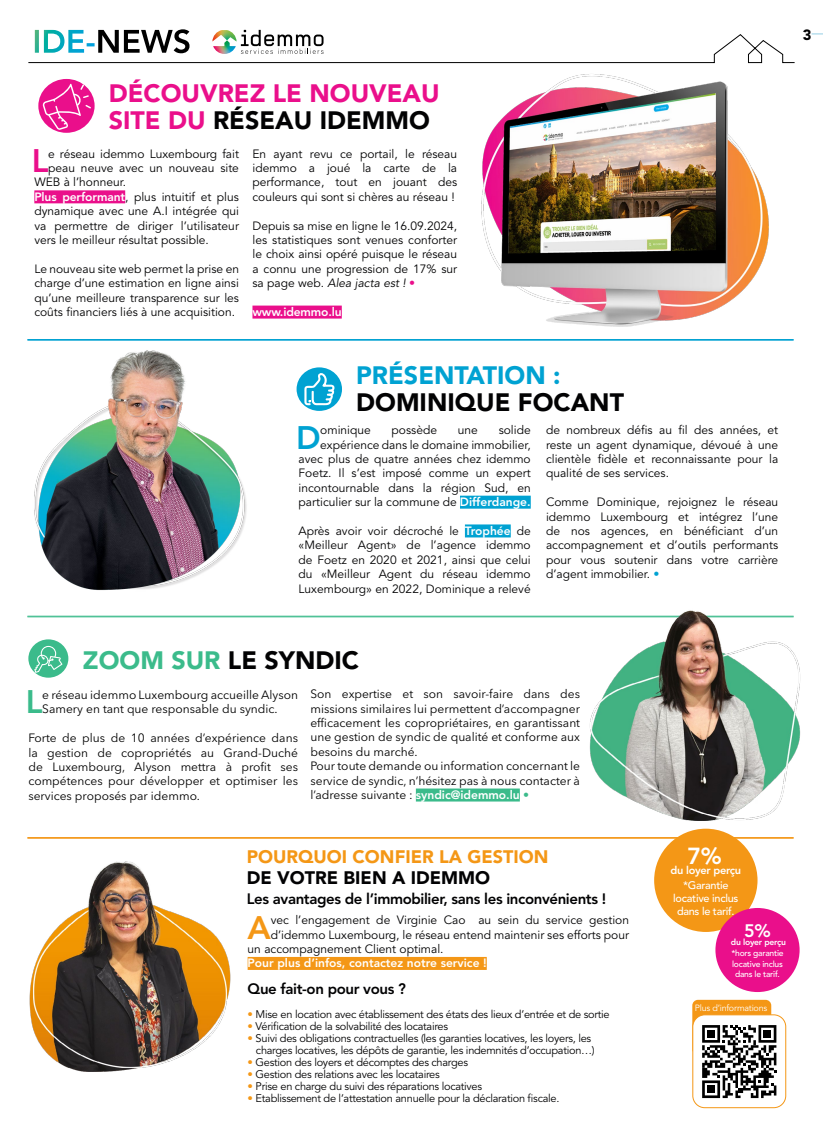
<style>
.page{position:relative;width:823px;height:1134px;background:#fff}
.page>*{position:absolute;margin:0;border:0;box-sizing:border-box;transform-origin:0 0}
.t1{font:800 32.3px "Avenir LT Std";color:#ea0f8b}
.t2{font:800 32.3px "Avenir LT Std";color:#00a2d2}
.t3{font:800 32.3px "Avenir LT Std";color:#f49716}
.t4{font:800 32.3px "Avenir LT Std";color:#3bbb8b}
.t5{font:900 25px/27px "Avenir LT Std";color:#ea0f8b}
.t6{font:900 25px "Avenir LT Std";color:#020203}
.t7{font:900 25px "Avenir LT Std";color:#00a2d2}
.t8{font:800 23.1px "Avenir LT Std";color:#fff}
.t9{font:900 18px "Avenir LT Std";color:#f49716}
.t10{font:900 18px "Avenir LT Std";color:#020203}
.t11{font:800 18px "Avenir LT Std";color:#fff}
.t12{font:800 15px "Avenir LT Std";letter-spacing:-.025em;color:#020203}
.t13{font:900 14.8px "Avenir LT Std";color:#020203}
.t14{font:12px/14.4px "Avenir LT Std";color:#020203;text-align:justify}
.t15{font:12px/14.4px "Avenir Next LT Pro";color:#000}
.t16{font:800 12px "Avenir LT Std";color:#fff}
.t17{font:11px/12px "Avenir LT Std";letter-spacing:-.025em;color:#020203}
.t18{font:500 10.9px/13.1px "Avenir LT Std";letter-spacing:-.025em;color:#fff;text-align:center}
.t19{font:800 10.9px "Avenir LT Std";letter-spacing:-.025em;color:#fff}
.t20{font:9px "Avenir LT Std";letter-spacing:-.025em;color:#fff}
.t21{font:500 8.5px/10.2px "Avenir LT Std";letter-spacing:-.025em;color:#fff;text-align:center}
.t22{font:800 8.5px "Avenir LT Std";letter-spacing:-.025em;color:#fff}
.s1{color:#020203}
.s2{font-weight:800;color:#fff}
.s3{font-style:italic}
.s4{color:#ea0f8b}
.s5{color:#00a2d2}
.s6{color:#3bbb8b}
.s7{font-family:"Avenir LT Std";font-weight:800;color:#fff}
.s8{font-family:"Avenir LT Std";color:#3bbb8b}
.s9{color:#f49716}
</style>
<div class="page">
<div style="left:692px;top:1000px;width:78px;height:55px;background:#f49716;border-radius:6px"></div>
<div style="left:692px;top:1015px;width:93px;height:93px;background:#fff;border-radius:12px"></div>
<div style="left:692px;top:1014px;width:93px;height:94px;border:1px solid #f49716;border-radius:12px"></div>
<svg style="left:28px;top:29px;width:766px;height:34px"></svg>
<hr style="left:27px;top:339px;width:766px;height:1px;background:#00a2d2">
<hr style="left:27px;top:340px;width:766px;height:1px;background:#00a2d2">
<hr style="left:27px;top:616px;width:766px;height:1px;background:#3bbb8b">
<hr style="left:27px;top:617px;width:766px;height:1px;background:#3bbb8b">
<hr style="left:27px;top:837px;width:766px;height:1px;background:#f49716">
<hr style="left:27px;top:838px;width:766px;height:1px;background:#f49716">
<div style="left:34px;top:190px;width:91px;height:13px;background:#ea0f8b"></div>
<div style="left:38px;top:79px;width:56px;height:54px;background:#ea0f8b;border-radius:50%"></div>
<div style="left:296px;top:367px;width:46px;height:44px;background:#00a2d2;border-radius:50%"></div>
<svg style="left:42px;top:84px;width:49px;height:46px"></svg>
<div style="left:459px;top:496px;width:71px;height:13px;background:#00a2d2"></div>
<div style="left:464px;top:524px;width:46px;height:13px;background:#00a2d2"></div>
<div style="left:252px;top:306px;width:89px;height:13px;background:#ea0f8b"></div>
<img style="left:468px;top:54px;width:309px;height:287px">
<img style="left:34px;top:350px;width:213px;height:240px">
<div style="left:28px;top:639px;width:40px;height:39px;background:#3bbb8b;border-radius:50%"></div>
<svg style="left:34px;top:646px;width:28px;height:27px"></svg>
<div style="left:653px;top:829px;width:104px;height:103px;background:#f49716;border-radius:50%"></div>
<div style="left:715px;top:908px;width:84px;height:84px;background:#ea0f8b;border-radius:50%"></div>
<div style="left:247px;top:957px;width:239px;height:13px;background:#f49716"></div>
<svg style="left:702px;top:1025px;width:74px;height:73px"></svg>
<div style="left:706px;top:1030px;width:8px;height:8px;background:#000"></div>
<div style="left:763px;top:1030px;width:7px;height:8px;background:#000"></div>
<div style="left:706px;top:1085px;width:8px;height:8px;background:#000"></div>
<img style="left:29px;top:861px;width:202px;height:211px">
<img style="left:587px;top:610px;width:214px;height:227px">
<svg style="left:304px;top:373px;width:31px;height:33px"></svg>
<div style="left:415px;top:788px;width:104px;height:13px;background:#3bbb8b"></div>
<h2 class="t5" style="left:109px;top:80px;width:332px">DÉCOUVREZ LE NOUVEAU<br>SITE DU <span class="s1">RÉSEAU IDEMMO</span></h2>
<h1 class="t1" style="left:32px;top:142px;width:18px">L</h1>
<p class="t14" style="left:48px;top:147px;width:192px">e réseau idemmo Luxembourg fait</p>
<p class="t14" style="left:48px;top:161px;width:192px">peau neuve avec un nouveau site</p>
<p class="t14" style="left:34px;top:175px;width:93px">WEB à l’honneur.</p>
<p class="t14" style="left:34px;top:190px;width:206px"><span class="s2">Plus performant</span>, plus intuitif et plus</p>
<p class="t14" style="left:34px;top:204px;width:206px">dynamique avec une A.I intégrée qui</p>
<p class="t14" style="left:34px;top:219px;width:206px">va permettre de diriger l’utilisateur</p>
<p class="t14" style="left:34px;top:233px;width:176px">vers le meilleur résultat possible.</p>
<p class="t14" style="left:34px;top:262px;width:206px">Le nouveau site web permet la prise en charge d’une estimation en ligne ainsi qu’une meilleure transparence sur les coûts financiers liés à une acquisition.</p>
<p class="t14" style="left:252px;top:147px;width:206px">En ayant revu ce portail, le réseau idemmo a joué la carte de la performance, tout en jouant des couleurs qui sont si chères au réseau !</p>
<p class="t14" style="left:252px;top:219px;width:206px">Depuis sa mise en ligne le 16.09.2024, les statistiques sont venues conforter le choix ainsi opéré puisque le réseau a connu une progression de 17% sur sa page web. <span class="s3">Alea jacta est !</span> <span class="s4">•</span></p>
<p class="t16" style="left:252px;top:305px;width:91px">www.idemmo.lu</p>
<h2 class="t7" style="left:356px;top:360px;width:206px">PRÉSENTATION :</h2>
<h2 class="t6" style="left:356px;top:387px;width:269px">DOMINIQUE FOCANT</h2>
<h1 class="t2" style="left:296px;top:418px;width:26px">D</h1>
<p class="t14" style="left:320px;top:423px;width:52px">ominique</p>
<p class="t14" style="left:391px;top:423px;width:47px">possède</p>
<p class="t14" style="left:457px;top:423px;width:22px">une</p>
<p class="t14" style="left:298px;top:423px;width:233px;text-align:right">solide<br>expérience dans le domaine immobilier, avec plus de quatre années chez idemmo Foetz. Il s’est imposé comme un expert incontournable dans la région Sud, en particulier sur la commune de <span class="s2">Differdange.</span></p>
<p class="t14" style="left:298px;top:524px;width:233px">Après avoir voir décroché le <span class="s2">Trophée</span> de «Meilleur Agent» de l’agence idemmo de Foetz en 2020 et 2021, ainsi que celui du «Meilleur Agent du réseau idemmo Luxembourg» en 2022, Dominique a relevé</p>
<p class="t14" style="left:545px;top:423px;width:233px">de nombreux défis au fil des années, et reste un agent dynamique, dévoué à une clientèle fidèle et reconnaissante pour la qualité de ses services.</p>
<p class="t14" style="left:545px;top:495px;width:233px">Comme Dominique, rejoignez le réseau idemmo Luxembourg et intégrez l’une de nos agences, en bénéficiant d’un accompagnement et d’outils performants pour vous soutenir dans votre carrière d’agent immobilier. <span class="s5">•</span></p>
<p class="t13" style="left:802px;top:25px;width:10px">3</p>
<h2 class="t6" style="left:83px;top:645px;width:277px"><span class="s6">ZOOM SUR</span> LE SYNDIC</h2>
<h1 class="t4" style="left:26px;top:683px;width:18px">L</h1>
<p class="t15" style="left:42px;top:688px;width:257px">e réseau idemmo Luxembourg accueille Alyson<br>Samery en tant que responsable du syndic.</p>
<p class="t15" style="left:28px;top:731px;width:271px;text-align:justify">Forte de plus de 10 années d’expérience dans la gestion de copropriétés au Grand-Duché de Luxembourg, Alyson mettra à profit ses compétences pour développer et optimiser les services proposés par idemmo.</p>
<p class="t15" style="left:310px;top:687px;width:271px">Son expertise et son savoir-faire dans des missions similaires lui permettent d’accompagner efficacement les copropriétaires, en garantissant une gestion de syndic de qualité et conforme aux besoins du marché.<br>Pour toute demande ou information concernant le service de syndic, n’hésitez pas à nous contacter à l’adresse suivante : <span class="s7">syndic@idemmo.lu</span> <span class="s8">•</span></p>
<h3 class="t9" style="left:247px;top:846px;width:303px">POURQUOI CONFIER LA GESTION</h3>
<h3 class="t10" style="left:247px;top:867px;width:244px">DE VOTRE BIEN A IDEMMO</h3>
<p class="t12" style="left:247px;top:890px;width:360px">Les avantages de l’immobilier, sans les inconvénients !</p>
<h1 class="t3" style="left:247px;top:908px;width:25px">A</h1>
<p class="t14" style="left:270px;top:913px;width:359px">vec l’engagement de Virginie Cao au sein du service gestion</p>
<p class="t14" style="left:270px;top:928px;width:359px">d’idemmo Luxembourg, le réseau entend maintenir ses efforts pour</p>
<p class="t14" style="left:247px;top:942px;width:197px">un accompagnement Client optimal.</p>
<p class="t16" style="left:247px;top:956px;width:240px">Pour plus d’infos, contactez notre service !</p>
<p class="t12" style="left:247px;top:980px;width:160px">Que fait-on pour vous ?</p>
<p class="t17" style="left:247px;top:1008px;width:363px"><span class="s9">•</span> Mise en location avec établissement des états des lieux d’entrée et de sortie</p>
<p class="t17" style="left:247px;top:1020px;width:202px"><span class="s9">•</span> Vérification de la solvabilité des locataires</p>
<p class="t17" style="left:256px;top:1032px;width:340px;text-indent:-8px"><span class="s9">•</span> Suivi des obligations contractuelles (les garanties locatives, les loyers, les charges locatives, les dépôts de garantie, les indemnités d’occupation…)</p>
<p class="t17" style="left:247px;top:1056px;width:222px"><span class="s9">•</span> Gestion des loyers et décomptes des charges</p>
<p class="t17" style="left:247px;top:1068px;width:193px"><span class="s9">•</span> Gestion des relations avec les locataires</p>
<p class="t17" style="left:247px;top:1080px;width:236px"><span class="s9">•</span> Prise en charge du suivi des réparations locatives</p>
<p class="t17" style="left:247px;top:1092px;width:313px"><span class="s9">•</span> Etablissement de l’attestation annuelle pour la déclaration fiscale.</p>
<h3 class="t8" style="left:687px;top:842px;width:36px">7%</h3>
<p class="t19" style="left:670px;top:863px;width:72px">du loyer perçu</p>
<p class="t18" style="left:673px;top:878px;width:67px">*Garantie locative inclus dans le tarif.</p>
<p class="t21" style="left:731px;top:949px;width:54px">*hors garantie locative inclus dans le tarif.</p>
<h3 class="t11" style="left:743px;top:920px;width:28px">5%</h3>
<p class="t22" style="left:730px;top:937px;width:57px">du loyer perçu</p>
<p class="t20" style="left:694px;top:1002px;width:74px">Plus d’informations</p>
</div>
